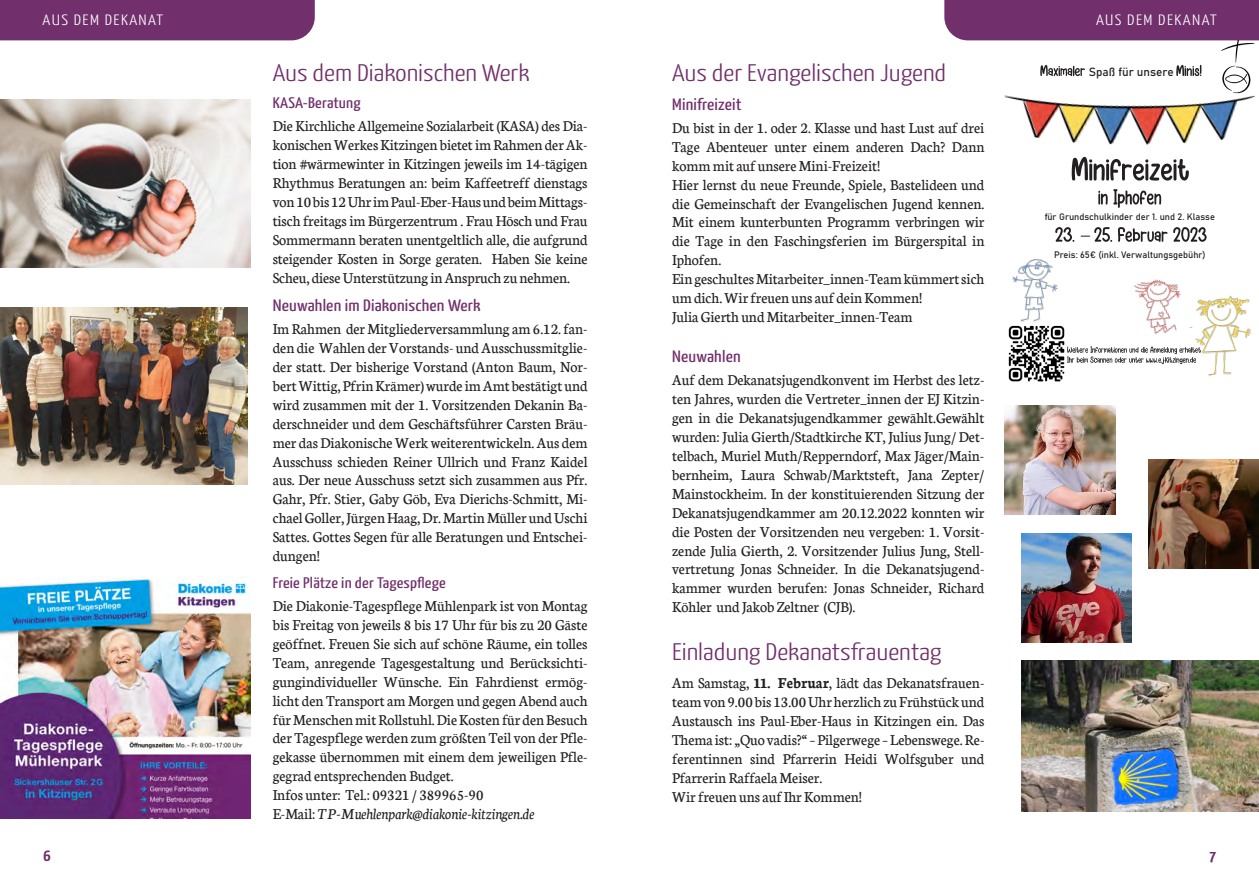
<style>
.page{position:relative;width:1259px;height:893px;background:#fff}
.page>*{position:absolute;margin:0;border:0;box-sizing:border-box;transform-origin:0 0}
.t1{font:300 24px "Yanone Kaffeesatz";color:#712f6b;scale:1.2 1}
.t2{font:20.25px "Courier New";color:#231f20}
.t3{font:16.5px "Yanone Kaffeesatz";letter-spacing:.01em;color:#712f6b;scale:1.2 1}
.t4{font:16.2px/18.9px "Neuton";color:#231f20;text-align:justify;scale:.96 1}
.t5{font:15.3px "Yanone Kaffeesatz";letter-spacing:.01em;color:#712f6b;scale:1.2 1}
.t6{font:300 15px "Yanone Kaffeesatz";letter-spacing:.075em;color:#fff;scale:1.2 1}
.t7{font:700 15px "Yanone Kaffeesatz";color:#712f6b;scale:1.2 1}
.t8{font:300 11.85px "Bahnschrift";color:#231f20}
.t9{font:300 9.3px "Bahnschrift";color:#231f20}
.s1{font-style:italic}
.s2{font-weight:700}
</style>
<div class="page">
<div style="left:944px;top:0;width:315px;height:40px;background:#712f6b"></div>
<div style="left:0;top:0;width:315px;height:40px;background:#712f6b"></div>
<img style="left:1004px;top:405px;width:111px;height:109px">
<img style="left:0;top:307px;width:247px;height:177px">
<img style="left:0;top:99px;width:250px;height:169px">
<img style="left:0;top:577px;width:250px;height:242px">
<img style="left:1213px;top:40px;width:42px;height:11px">
<img style="left:1071px;top:175px;width:118px;height:6px">
<img style="left:1098px;top:189px;width:64px;height:19px">
<img style="left:1055px;top:227px;width:20px;height:15px">
<img style="left:1094px;top:227px;width:113px;height:15px">
<img style="left:1012px;top:259px;width:46px;height:63px">
<img style="left:1134px;top:279px;width:57px;height:56px">
<img style="left:1191px;top:295px;width:60px;height:82px">
<img style="left:1008px;top:325px;width:57px;height:57px">
<img style="left:1067px;top:346px;width:138px;height:9px">
<img style="left:1067px;top:356px;width:133px;height:9px">
<svg style="left:1163px;top:356px;width:4px;height:9px"></svg>
<img style="left:1004px;top:51px;width:251px;height:124px">
<img style="left:1148px;top:460px;width:111px;height:108px">
<img style="left:1021px;top:534px;width:111px;height:109px">
<img style="left:1021px;top:661px;width:238px;height:150px">
<p class="t6" style="left:43px;top:11px;width:102px">AUS DEM DEKANAT</p>
<p class="t6" style="left:1096px;top:11px;width:102px">AUS DEM DEKANAT</p>
<h1 class="t1" style="left:273px;top:59px;width:216px">Aus dem Diakonischen Werk</h1>
<p class="t5" style="left:273px;top:94px;width:75px">KASA-Beratung</p>
<p class="t4" style="left:273px;top:117px;width:329px">Die Kirchliche Allgemeine Sozialarbeit (KASA) des Dia&shy;konischenWerkes Kitzingen bietet im Rahmen der Ak&shy;tion #wärmewinter in Kitzingen jeweils im 14-tägigen Rhythmus Beratungen an: beim Kaffeetreff dienstags von10bis12UhrimPaul-Eber-HausundbeimMittags&shy;tisch freitags im Bürgerzentrum . Frau Hösch und Frau Sommermann beraten unentgeltlich alle, die aufgrund steigender Kosten in Sorge geraten. Haben Sie keine Scheu, diese Unterstützung in Anspruch zu nehmen.</p>
<p class="t3" style="left:273px;top:295px;width:175px">Neuwahlen im Diakonischen Werk</p>
<p class="t4" style="left:273px;top:320px;width:329px">Im Rahmen der Mitgliederversammlung am 6.12. fan&shy;den die Wahlen der Vorstands- und Ausschussmitglie&shy;der statt. Der bisherige Vorstand (Anton Baum, Nor&shy;bertWittig, Pfrin Krämer) wurde im Amt bestätigt und wird zusammen mit der 1. Vorsitzenden Dekanin Ba&shy;derschneider und dem Geschäftsführer Carsten Bräu&shy;mer das Diakonische Werk weiterentwickeln. Aus dem Ausschuss schieden Reiner Ullrich und Franz Kaidel aus. Der neue Ausschuss setzt sich zusammen aus Pfr.<br>Gahr, Pfr. Stier, Gaby Göb, Eva Dierichs-Schmitt, Mi&shy;chael Goller,JürgenHaag, Dr.MartinMüller und Uschi Sattes. Gottes Segen für alle Beratungen und Entschei&shy;dungen!</p>
<p class="t5" style="left:273px;top:573px;width:146px">Freie Plätze in der Tagespflege</p>
<p class="t4" style="left:273px;top:596px;width:329px;text-align:left">Die Diakonie-Tagespflege Mühlenpark ist von Montag bis Freitag von jeweils 8 bis 17 Uhr für bis zu 20 Gäste geöffnet. Freuen Sie sich auf schöne Räume, ein tolles Team, anregende Tagesgestaltung und Berücksichti&shy;gungindividueller Wünsche. Ein Fahrdienst ermög&shy;licht den Transport am Morgen und gegen Abend auch fürMenschen mit Rollstuhl. Die Kosten für den Besuch der Tagespflege werden zum größten Teil von der Pfle&shy;gekasse übernommen mit einem dem jeweiligen Pfle&shy;gegrad entsprechenden Budget.<br>Infos unter: Tel.: 09321 / 389965-90<br>E-Mail:<span class="s1">TP-Muehlenpark@diakonie-kitzingen.de</span></p>
<h1 class="t1" style="left:672px;top:59px;width:230px">Aus der Evangelischen Jugend</h1>
<p class="t3" style="left:672px;top:94px;width:59px">Minifreizeit</p>
<p class="t4" style="left:672px;top:118px;width:327px;text-align:left">Du bist in der 1. oder 2. Klasse und hast Lust auf drei Tage Abenteuer unter einem anderen Dach? Dann komm mit auf unsere Mini-Freizeit!<br>Hier lernst du neue Freunde, Spiele, Bastelideen und die Gemeinschaft der Evangelischen Jugend kennen.<br>Mit einem kunterbunten Programm verbringen wir die Tage in den Faschingsferien im Bürgerspital in Iphofen.<br>Ein geschultesMitarbeiter_innen-Team kümmert sich um dich.Wir freuen uns auf dein Kommen!<br>Julia Gierth und Mitarbeiter_innen-Team</p>
<p class="t8" style="left:1089px;top:63px;width:86px">Spaß für unsere</p>
<p class="t9" style="left:1044px;top:210px;width:172px">für Grundschulkinder der 1. und 2. Klasse</p>
<p class="t2" style="left:1079px;top:223px;width:14px">–</p>
<p class="t9" style="left:1054px;top:248px;width:153px">Preis: 65€ (inkl. Verwaltungsgebühr)</p>
<p class="t3" style="left:672px;top:346px;width:59px">Neuwahlen</p>
<p class="t4" style="left:672px;top:371px;width:327px">Auf dem Dekanatsjugendkonvent im Herbst des letz&shy;ten Jahres, wurden die Vertreter_innen der EJ Kitzin&shy;gen in die Dekanatsjugendkammer gewählt.Gewählt wurden: Julia Gierth/Stadtkirche KT, Julius Jung/ Det&shy;telbach, Muriel Muth/Repperndorf, Max Jäger/Main&shy;bernheim, Laura Schwab/Marktsteft, Jana Zepter/ Mainstockheim. In der konstituierenden Sitzung der Dekanatsjugendkammer am 20.12.2022 konnten wir die Posten der Vorsitzenden neu vergeben: 1. Vorsit&shy;zende Julia Gierth, 2. Vorsitzender Julius Jung, Stell&shy;vertretung Jonas Schneider. In die Dekanatsjugend&shy;kammer wurden berufen: Jonas Schneider, Richard Köhler und Jakob Zeltner (CJB).</p>
<h1 class="t1" style="left:672px;top:637px;width:226px">Einladung Dekanatsfrauentag</h1>
<p class="t4" style="left:672px;top:674px;width:327px;text-align:left">Am Samstag, <span class="s2">11. Februar</span>, lädt das Dekanatsfrauen&shy;team von 9.00 bis 13.00Uhr herzlich zu Frühstück und Austausch ins Paul-Eber-Haus in Kitzingen ein. Das Themaist: „Quo vadis?“ – Pilgerwege – Lebenswege. Re&shy;ferentinnen sind Pfarrerin Heidi Wolfsguber und Pfarrerin Raffaela Meiser.<br>Wir freuen uns auf Ihr Kommen!</p>
<p class="t7" style="left:44px;top:847px;width:7px">6</p>
<p class="t7" style="left:1209px;top:847px;width:7px">7</p>
</div>
